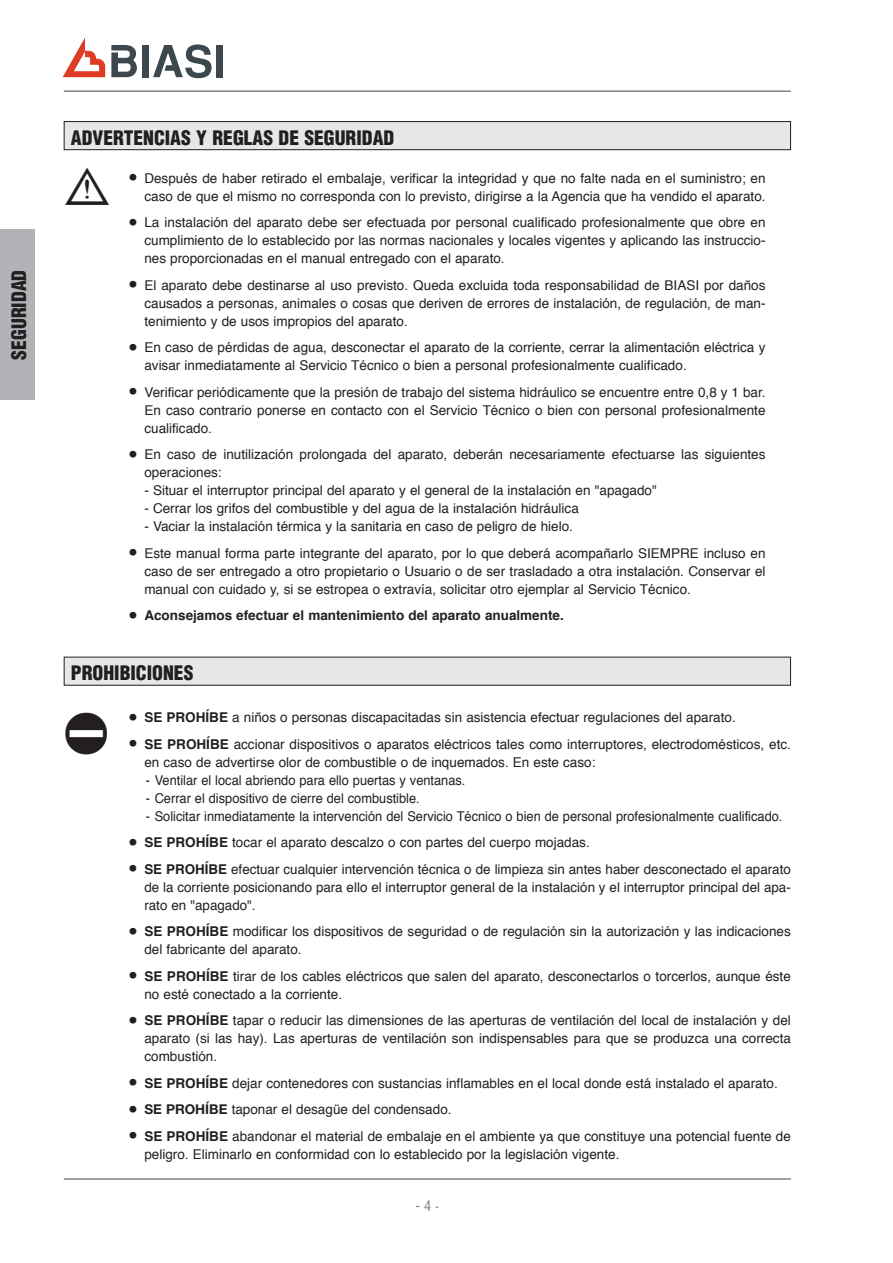
<style>
.page{position:relative;width:893px;height:1263px;background:#fff}
.page>*{position:absolute;margin:0;border:0;box-sizing:border-box;transform-origin:0 0}
.t1{font:45px "Sym PM Normal Normal";color:#231f20}
.t2{font:900 condensed 19.5px "Helvetica LT Std";color:#231f20}
.t3{font:condensed 14.25px "Helvetica LT Std";color:#808285}
.t4{font:13.5px/18px "Helvetica";color:#231f20;text-align:justify}
.t5{font:13.5px "Helvetica";color:#231f20;scale:.95 1}
.t6{font:700 13.5px "Helvetica";color:#231f20}
.s1{font-family:"Futura Std";font-weight:300;font-size:18px}
.s2{font-weight:700}
.s3{font-family:"Helvetica Neue LT Std";font-weight:700}
.s4{font-size:12px}
</style>
<div class="page">
<hr style="left:64px;top:1178px;width:727px;height:2px;background:#808285">
<hr style="left:64px;top:90px;width:727px;height:2px;background:#808285">
<svg style="left:63px;top:38px;width:42px;height:39px"></svg>
<div style="left:142px;top:45px;width:7px;height:32px;background:#3d484e"></div>
<div style="left:216px;top:45px;width:7px;height:32px;background:#3d484e"></div>
<svg style="left:153px;top:44px;width:59px;height:34px"></svg>
<svg style="left:111px;top:45px;width:26px;height:32px"></svg>
<div style="left:0;top:230px;width:34px;height:170px;background:#b2b3b7"></div>
<div style="left:64px;top:122px;width:726px;height:28px;background:#e6e7e9"></div>
<div style="left:64px;top:121px;width:727px;height:29px;border:1px solid #231f20"></div>
<div style="left:64px;top:657px;width:726px;height:28px;background:#e6e7e9"></div>
<div style="left:64px;top:657px;width:727px;height:29px;border:1px solid #231f20"></div>
<h2 class="t2" style="left:7px;top:360px;width:91px;rotate:-90deg">SEGURIDAD</h2>
<h2 class="t2" style="left:71px;top:125px;width:325px">ADVERTENCIAS Y REGLAS DE SEGURIDAD</h2>
<h1 class="t1" style="left:64px;top:158px;width:44px">b</h1>
<p class="t4" style="left:127px;top:169px;width:640px;text-align:right"><span class="s1">•</span> Después de haber retirado el embalaje, verificar la integridad y que no falte nada en el suministro; en caso de que el mismo no corresponda con lo previsto, dirigirse a la Agencia que ha vendido el aparato.</p>
<p class="t4" style="left:144px;top:214px;width:623px;text-indent:-17px"><span class="s1">•</span> La instalación del aparato debe ser efectuada por personal cualificado profesionalmente que obre en cumplimiento de lo establecido por las normas nacionales y locales vigentes y aplicando las instruccio&shy;nes proporcionadas en el manual entregado con el aparato.</p>
<p class="t4" style="left:144px;top:276px;width:623px;text-indent:-17px"><span class="s1">•</span> El aparato debe destinarse al uso previsto. Queda excluida toda responsabilidad de BIASI por daños causados a personas, animales o cosas que deriven de errores de instalación, de regulación, de man&shy;tenimiento y de usos impropios del aparato.</p>
<p class="t4" style="left:144px;top:339px;width:623px;text-indent:-17px"><span class="s1">•</span> En caso de pérdidas de agua, desconectar el aparato de la corriente, cerrar la alimentación eléctrica y avisar inmediatamente al Servicio Técnico o bien a personal profesionalmente cualificado.</p>
<p class="t4" style="left:144px;top:383px;width:623px;text-indent:-17px"><span class="s1">•</span> Verificar periódicamente que la presión de trabajo del sistema hidráulico se encuentre entre 0,8 y 1 bar.<br>En caso contrario ponerse en contacto con el Servicio Técnico o bien con personal profesionalmente cualificado.</p>
<p class="t4" style="left:144px;top:446px;width:623px;text-indent:-17px"><span class="s1">•</span> En caso de inutilización prolongada del aparato, deberán necesariamente efectuarse las siguientes operaciones:</p>
<p class="t4" style="left:144px;top:482px;width:514px">- Situar el interruptor principal del aparato y el general de la instalación en "apagado"</p>
<p class="t4" style="left:144px;top:500px;width:436px">- Cerrar los grifos del combustible y del agua de la instalación hidráulica</p>
<p class="t4" style="left:144px;top:518px;width:430px">- Vaciar la instalación térmica y la sanitaria en caso de peligro de hielo.</p>
<p class="t4" style="left:144px;top:544px;width:623px;text-indent:-17px"><span class="s1">•</span> Este manual forma parte integrante del aparato, por lo que deberá acompañarlo SIEMPRE incluso en caso de ser entregado a otro propietario o Usuario o de ser trasladado a otra instalación. Conservar el manual con cuidado y, si se estropea o extravía, solicitar otro ejemplar al Servicio Técnico.</p>
<p class="t6" style="left:127px;top:605px;width:438px"><span class="s1">•</span> Aconsejamos efectuar el mantenimiento del aparato anualmente.</p>
<h2 class="t2" style="left:71px;top:661px;width:124px">PROHIBICIONES</h2>
<h1 class="t1" style="left:64px;top:705px;width:47px">a</h1>
<p class="t4" style="left:127px;top:709px;width:610px"><span class="s1">•</span> <span class="s2">SE PROHÍBE</span> a niños o personas discapacitadas sin asistencia efectuar regulaciones del aparato.</p>
<p class="t4" style="left:144px;top:735px;width:648px;text-indent:-17px"><span class="s1">•</span> <span class="s2">SE PROHÍBE</span> accionar dispositivos o aparatos eléctricos tales como interruptores, electrodomésticos, etc. en caso de advertirse olor de combustible o de inquemados. En este caso:</p>
<p class="t5" style="left:146px;top:769px;width:338px">- Ventilar el local abriendo para ello puertas y ventanas.</p>
<p class="t5" style="left:146px;top:787px;width:290px">- Cerrar el dispositivo de cierre del combustible.</p>
<p class="t5" style="left:146px;top:805px;width:672px">- Solicitar inmediatamente la intervención del Servicio Técnico o bien de personal profesionalmente cualificado.</p>
<p class="t4" style="left:127px;top:834px;width:464px"><span class="s1">•</span> <span class="s2">SE PROHÍBE</span> tocar el aparato descalzo o con partes del cuerpo mojadas.</p>
<p class="t4" style="left:144px;top:860px;width:648px;text-indent:-17px"><span class="s1">•</span> <span class="s2">SE PROHÍBE</span> efectuar cualquier intervención técnica o de limpieza sin antes haber desconectado el aparato de la corriente posicionando para ello el interruptor general de la instalación y el interruptor principal del apa&shy;rato en "apagado".</p>
<p class="t4" style="left:144px;top:923px;width:648px;text-indent:-17px"><span class="s1">•</span> <span class="s2">SE PROHÍBE</span> modificar los dispositivos de seguridad o de regulación sin la autorización y las indicaciones del fabricante del aparato.</p>
<p class="t4" style="left:144px;top:967px;width:648px;text-indent:-17px"><span class="s1">•</span> <span class="s2">SE PROHÍBE</span> tirar de los cables eléctricos que salen del aparato, desconectarlos o torcerlos, aunque éste no esté conectado a la corriente.</p>
<p class="t4" style="left:144px;top:1012px;width:648px;text-indent:-17px"><span class="s1">•</span> <span class="s2">SE PROHÍBE</span> tapar o reducir las dimensiones de las aperturas de ventilación del local de instalación y del aparato (si las hay). Las aperturas de ventilación son indispensables para que se produzca una correcta combustión.</p>
<p class="t4" style="left:127px;top:1074px;width:652px"><span class="s1">•</span> <span class="s2">SE PROHÍBE</span> dejar contenedores con sustancias inflamables en el local donde está instalado el aparato.</p>
<p class="t4" style="left:127px;top:1101px;width:326px"><span class="s1">•</span> <span class="s3">SE PROHÍBE</span> taponar el desagüe del condensado.</p>
<p class="t4" style="left:144px;top:1127px;width:648px;text-indent:-17px"><span class="s1">•</span> <span class="s2">SE PROHÍBE</span> abandonar el material de embalaje en el ambiente ya que constituye una potencial fuente de peligro. Eliminarlo en conformidad con lo establecido por la legislación vigente.</p>
<p class="t3" style="left:415px;top:1197px;width:25px">- 4 <span class="s4">-</span></p>
</div>
